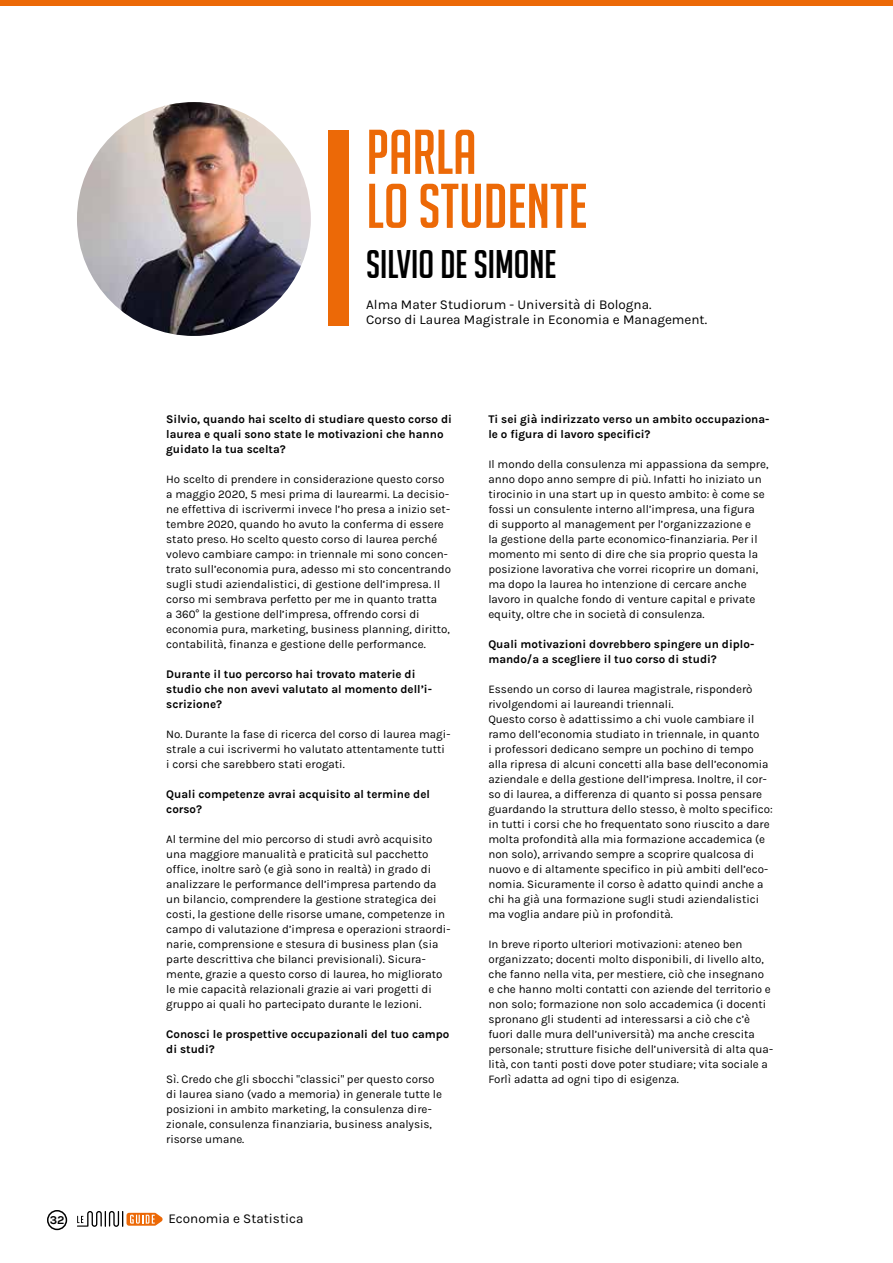
<style>
.page{position:relative;width:893px;height:1263px;background:#fff}
.page>*{position:absolute;margin:0;border:0;box-sizing:border-box;transform-origin:0 0}
.t1{font:61.5px/54px "Big Noodle Titling";color:#ec6907}
.t2{font:39px "Big Noodle Titling";color:#000}
.t3{font:13.5px/15px "Karla";color:#000}
.t4{font:700 12px "Karla";color:#000}
.t5{font:11.7px/15px "Karla";color:#000}
.t6{font:700 11.7px/15px "Karla";color:#000}
</style>
<div class="page">
<svg style="left:77px;top:1211px;width:86px;height:16px"></svg>
<div style="left:47px;top:1210px;width:20px;height:20px;border:2px solid #000;border-radius:50%"></div>
<div style="left:0;top:0;width:893px;height:6px;background:#ec6907"></div>
<img style="left:77px;top:102px;width:234px;height:234px;border-radius:117px">
<div style="left:328px;top:130px;width:20px;height:195px;background:#ec6907"></div>
<h1 class="t1" style="left:366px;top:125px;width:222px">PARLA<br>LO STUDENTE</h1>
<h2 class="t2" style="left:366px;top:243px;width:192px">SILVIO DE SIMONE</h2>
<p class="t3" style="left:366px;top:297px;width:342px">Alma Mater Studiorum - Università di Bologna.<br>Corso di Laurea Magistrale in Economia e Management.</p>
<p class="t6" style="left:166px;top:411px;width:287px">Silvio, quando hai scelto di studiare questo corso di laurea e quali sono state le motivazioni che hanno guidato la tua scelta?</p>
<p class="t5" style="left:166px;top:471px;width:286px">Ho scelto di prendere in considerazione questo corso a maggio 2020, 5 mesi prima di laurearmi. La decisio&shy;ne effettiva di iscrivermi invece l’ho presa a inizio set&shy;tembre 2020, quando ho avuto la conferma di essere stato preso. Ho scelto questo corso di laurea perché volevo cambiare campo: in triennale mi sono concen&shy;trato sull’economia pura, adesso mi sto concentrando sugli studi aziendalistici, di gestione dell’impresa. Il corso mi sembrava perfetto per me in quanto tratta<br>a 360° la gestione dell’impresa, offrendo corsi di economia pura, marketing, business planning, diritto, contabilità, finanza e gestione delle performance.</p>
<p class="t6" style="left:166px;top:666px;width:267px">Durante il tuo percorso hai trovato materie di studio che non avevi valutato al momento dell’i&shy;scrizione?</p>
<p class="t5" style="left:166px;top:726px;width:286px">No. Durante la fase di ricerca del corso di laurea magi&shy;strale a cui iscrivermi ho valutato attentamente tutti i corsi che sarebbero stati erogati.</p>
<p class="t6" style="left:166px;top:786px;width:265px">Quali competenze avrai acquisito al termine del corso?</p>
<p class="t5" style="left:166px;top:831px;width:286px">Al termine del mio percorso di studi avrò acquisito una maggiore manualità e praticità sul pacchetto office, inoltre sarò (e già sono in realtà) in grado di analizzare le performance dell’impresa partendo da un bilancio, comprendere la gestione strategica dei costi, la gestione delle risorse umane, competenze in campo di valutazione d’impresa e operazioni straordi&shy;narie, comprensione e stesura di business plan (sia parte descrittiva che bilanci previsionali). Sicura&shy;mente, grazie a questo corso di laurea, ho migliorato le mie capacità relazionali grazie ai vari progetti di gruppo ai quali ho partecipato durante le lezioni.</p>
<p class="t6" style="left:166px;top:1026px;width:285px">Conosci le prospettive occupazionali del tuo campo di studi?</p>
<p class="t5" style="left:166px;top:1071px;width:277px">Sì. Credo che gli sbocchi "classici" per questo corso di laurea siano (vado a memoria) in generale tutte le posizioni in ambito marketing, la consulenza dire&shy;zionale, consulenza finanziaria, business analysis, risorse umane.</p>
<p class="t4" style="left:50px;top:1212px;width:16px">32</p>
<p class="t3" style="left:168px;top:1211px;width:137px">Economia e Statistica</p>
<p class="t6" style="left:488px;top:411px;width:283px">Ti sei già indirizzato verso un ambito occupaziona&shy;le o figura di lavoro specifici?</p>
<p class="t5" style="left:488px;top:456px;width:282px">Il mondo della consulenza mi appassiona da sempre, anno dopo anno sempre di più. Infatti ho iniziato un tirocinio in una start up in questo ambito: è come se fossi un consulente interno all’impresa, una figura<br>di supporto al management per l’organizzazione e<br>la gestione della parte economico-finanziaria. Per il momento mi sento di dire che sia proprio questa la posizione lavorativa che vorrei ricoprire un domani, ma dopo la laurea ho intenzione di cercare anche lavoro in qualche fondo di venture capital e private equity, oltre che in società di consulenza.</p>
<p class="t6" style="left:488px;top:636px;width:267px">Quali motivazioni dovrebbero spingere un diplo&shy;mando/a a scegliere il tuo corso di studi?</p>
<p class="t5" style="left:488px;top:681px;width:286px">Essendo un corso di laurea magistrale, risponderò rivolgendomi ai laureandi triennali.<br>Questo corso è adattissimo a chi vuole cambiare il ramo dell’economia studiato in triennale, in quanto<br>i professori dedicano sempre un pochino di tempo alla ripresa di alcuni concetti alla base dell’economia aziendale e della gestione dell’impresa. Inoltre, il cor&shy;so di laurea, a differenza di quanto si possa pensare guardando la struttura dello stesso, è molto specifico: in tutti i corsi che ho frequentato sono riuscito a dare molta profondità alla mia formazione accademica (e non solo), arrivando sempre a scoprire qualcosa di nuovo e di altamente specifico in più ambiti dell’eco&shy;nomia. Sicuramente il corso è adatto quindi anche a chi ha già una formazione sugli studi aziendalistici ma voglia andare più in profondità.</p>
<p class="t5" style="left:488px;top:936px;width:286px">In breve riporto ulteriori motivazioni: ateneo ben organizzato; docenti molto disponibili, di livello alto, che fanno nella vita, per mestiere, ciò che insegnano<br>e che hanno molti contatti con aziende del territorio e non solo; formazione non solo accademica (i docenti spronano gli studenti ad interessarsi a ciò che c’è fuori dalle mura dell’università) ma anche crescita personale; strutture fisiche dell’università di alta qua&shy;lità, con tanti posti dove poter studiare; vita sociale a Forlì adatta ad ogni tipo di esigenza.</p>
</div>
